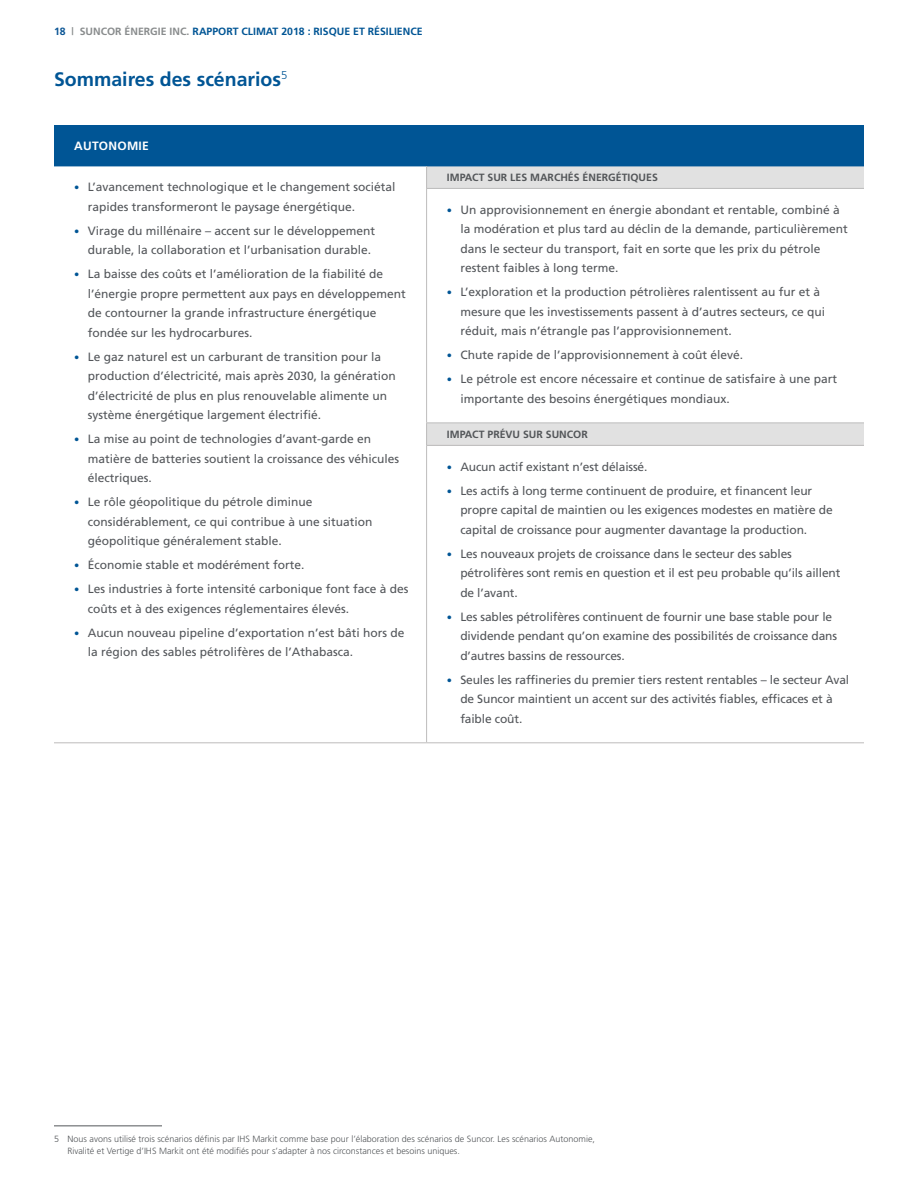
<style>
.page{position:relative;width:918px;height:1188px;background:#fff}
.page>*{position:absolute;margin:0;border:0;box-sizing:border-box;transform-origin:0 0}
.t1{font:700 19.5px "Frutiger LT Std";color:#005595}
.t2{font:12px/19.5px "Frutiger LT Std";color:#53565a}
.t3{font:700 12px "Frutiger LT Std";letter-spacing:.02em;color:#fff}
.t4{font:700 10.5px "Frutiger";color:#005595}
.t5{font:700 10.5px "Frutiger LT Std";color:#535659}
.t6{font:300 9px/12px "Frutiger";color:#535659}
.s1{color:#0b5595}
.s2{color:#898c8d}
.s3{font-size:10.5px;color:#005595}
</style>
<div class="page">
<div style="left:54px;top:125px;width:810px;height:41px;background:#005595"></div>
<div style="left:427px;top:166px;width:437px;height:22px;background:#e1e1e1"></div>
<hr style="left:426px;top:188px;width:438px;height:1px;background:#bdbcbc">
<hr style="left:54px;top:166px;width:373px;height:1px;background:#005595">
<hr style="left:427px;top:166px;width:437px;height:1px;background:#005595">
<hr style="left:54px;top:742px;width:373px;height:1px;background:#bdbcbc">
<hr style="left:427px;top:742px;width:437px;height:1px;background:#bdbcbc">
<hr style="left:426px;top:189px;width:1px;height:233px;background:#bdbcbc">
<hr style="left:426px;top:446px;width:1px;height:296px;background:#bdbcbc">
<svg style="left:426px;top:166px;width:1px;height:22px"></svg>
<div style="left:427px;top:423px;width:437px;height:22px;background:#e1e1e1"></div>
<svg style="left:426px;top:423px;width:1px;height:22px"></svg>
<hr style="left:54px;top:1126px;width:108px;height:1px;background:#535659">
<hr style="left:426px;top:422px;width:438px;height:1px;background:#bdbcbc">
<hr style="left:426px;top:445px;width:438px;height:1px;background:#bdbcbc">
<p class="t4" style="left:54px;top:25px;width:370px"><span class="s1">18</span> <span class="s2">| SUNCOR ÉNERGIE INC.</span> RAPPORT CLIMAT 2018 : RISQUE ET RÉSILIENCE</p>
<h3 class="t1" style="left:54px;top:67px;width:235px">Sommaires des scénarios<sup>5</sup></h3>
<p class="t3" style="left:74px;top:139px;width:76px">AUTONOMIE</p>
<p class="t2" style="left:88px;top:177px;width:309px;text-indent:-14px"><span class="s3">•</span> L’avancement technologique et le changement sociétal rapides transformeront le paysage énergétique.</p>
<p class="t2" style="left:88px;top:221px;width:289px;text-indent:-14px"><span class="s3">•</span> Virage du millénaire – accent sur le développement durable, la collaboration et l’urbanisation durable.</p>
<p class="t2" style="left:88px;top:264px;width:320px;text-indent:-14px"><span class="s3">•</span> La baisse des coûts et l’amélioration de la fabilité de l’énergie propre permettent aux pays en développement de contourner la grande infrastructure énergétique fondée sur les hydrocarbures.</p>
<p class="t2" style="left:88px;top:347px;width:310px;text-indent:-14px"><span class="s3">•</span> Le gaz naturel est un carburant de transition pour la production d’électricité, mais après 2030, la génération d’électricité de plus en plus renouvelable alimente un système énergétique largement électrifé.</p>
<p class="t2" style="left:88px;top:429px;width:313px;text-indent:-14px"><span class="s3">•</span> La mise au point de technologies d’avant-garde en matière de batteries soutient la croissance des véhicules électriques.</p>
<p class="t2" style="left:88px;top:492px;width:286px;text-indent:-14px"><span class="s3">•</span> Le rôle géopolitique du pétrole diminue considérablement, ce qui contribue à une situation géopolitique généralement stable.</p>
<p class="t2" style="left:74px;top:555px;width:232px"><span class="s3">•</span> Économie stable et modérément forte.</p>
<p class="t2" style="left:88px;top:579px;width:322px;text-indent:-14px"><span class="s3">•</span> Les industries à forte intensité carbonique font face à des coûts et à des exigences réglementaires élevés.</p>
<p class="t2" style="left:88px;top:623px;width:318px;text-indent:-14px"><span class="s3">•</span> Aucun nouveau pipeline d’exportation n’est bâti hors de la région des sables pétrolifères de l’Athabasca.</p>
<p class="t5" style="left:447px;top:172px;width:213px">IMPACT SUR LES MARCHÉS ÉNERGÉTIQUES</p>
<p class="t2" style="left:460px;top:200px;width:389px;text-indent:-14px"><span class="s3">•</span> Un approvisionnement en énergie abondant et rentable, combiné à la modération et plus tard au déclin de la demande, particulièrement dans le secteur du transport, fait en sorte que les prix du pétrole restent faibles à long terme.</p>
<p class="t2" style="left:460px;top:282px;width:366px;text-indent:-14px"><span class="s3">•</span> L’exploration et la production pétrolières ralentissent au fur et à mesure que les investissements passent à d’autres secteurs, ce qui réduit, mais n’étrangle pas l’approvisionnement.</p>
<p class="t2" style="left:447px;top:345px;width:298px"><span class="s3">•</span> Chute rapide de l’approvisionnement à coût élevé.</p>
<p class="t2" style="left:460px;top:369px;width:378px;text-indent:-14px"><span class="s3">•</span> Le pétrole est encore nécessaire et continue de satisfaire à une part importante des besoins énergétiques mondiaux.</p>
<p class="t5" style="left:447px;top:428px;width:142px">IMPACT PRÉVU SUR SUNCOR</p>
<p class="t2" style="left:447px;top:457px;width:202px"><span class="s3">•</span> Aucun actif existant n’est délaissé.</p>
<p class="t2" style="left:460px;top:481px;width:374px;text-indent:-14px"><span class="s3">•</span> Les actifs à long terme continuent de produire, et fnancent leur propre capital de maintien ou les exigences modestes en matière de capital de croissance pour augmenter davantage la production.</p>
<p class="t2" style="left:460px;top:544px;width:382px;text-indent:-14px"><span class="s3">•</span> Les nouveaux projets de croissance dans le secteur des sables pétrolifères sont remis en question et il est peu probable qu’ils aillent de l’avant.</p>
<p class="t2" style="left:460px;top:607px;width:378px;text-indent:-14px"><span class="s3">•</span> Les sables pétrolifères continuent de fournir une base stable pour le dividende pendant qu’on examine des possibilités de croissance dans d’autres bassins de ressources.</p>
<p class="t2" style="left:460px;top:670px;width:390px;text-indent:-14px"><span class="s3">•</span> Seules les raffneries du premier tiers restent rentables – le secteur Aval de Suncor maintient un accent sur des activités fables, effcaces et à faible coût.</p>
<p class="t6" style="left:68px;top:1133px;width:529px;text-indent:-14px">5 Nous avons utilisé trois scénarios défnis par IHS Markit comme base pour l’élaboration des scénarios de Suncor. Les scénarios Autonomie,<br>Rivalité et Vertige d’IHS Markit ont été modifés pour s’adapter à nos circonstances et besoins uniques.</p>
</div>
